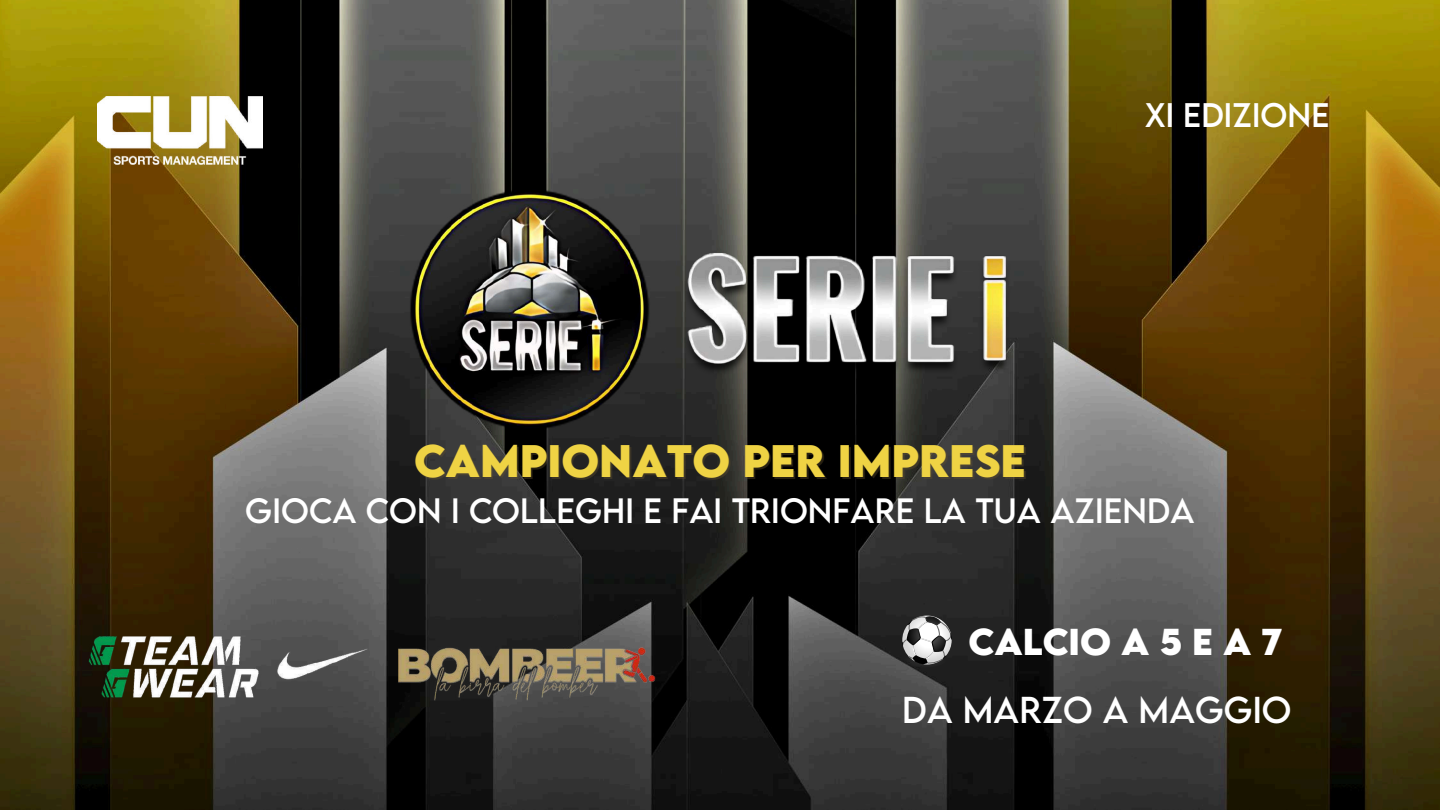
<style>
.page{position:relative;width:1440px;height:810px;background:#fff}
.page>*{position:absolute;margin:0;border:0;box-sizing:border-box;transform-origin:0 0}
.t1{font:700 40.5px "LEMONMILK";color:#efd344}
.t2{font:33.3px "LEMONMILK";letter-spacing:.135em;color:#fff}
.t3{font:700 33.3px "LEMONMILK";letter-spacing:.165em;color:#fff}
.t4{font:31.3px "LEMONMILK";letter-spacing:.005em;color:#fff}
.t5{font:30.3px "LEMONMILK";letter-spacing:.005em;color:#fff}
</style>
<div class="page">
<img style="left:0;top:0;width:1440px;height:810px">
<svg style="left:902px;top:616px;width:50px;height:52px"></svg>
<img style="left:98px;top:96px;width:165px;height:68px">
<img style="left:409px;top:190px;width:622px;height:239px">
<img style="left:389px;top:629px;width:277px;height:76px">
<img style="left:257px;top:551px;width:132px;height:234px">
<img style="left:81px;top:629px;width:184px;height:78px">
<p class="t5" style="left:1145px;top:94px;width:182px">XI EDIZIONE</p>
<p class="t1" style="left:414px;top:434px;width:613px">CAMPIONATO PER IMPRESE</p>
<p class="t4" style="left:245px;top:490px;width:951px">GIOCA CON I COLLEGHI E FAI TRIONFARE LA TUA AZIENDA</p>
<p class="t3" style="left:968px;top:619px;width:315px">CALCIO A 5E A7</p>
<p class="t2" style="left:902px;top:687px;width:383px">DA MARZO A MAGGIO</p>
</div>
